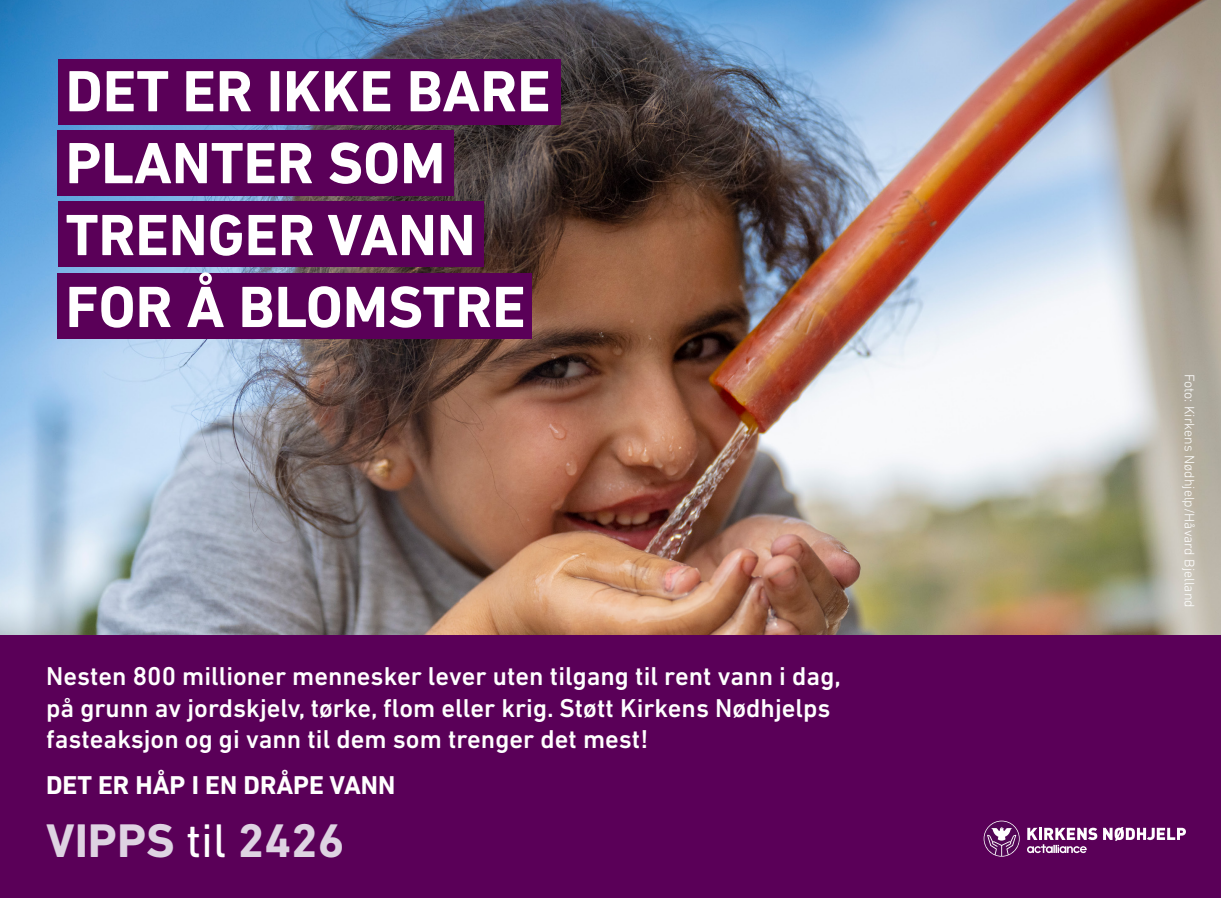
<style>
.page{position:relative;width:1221px;height:898px;background:#fff}
.page>*{position:absolute;margin:0;border:0;box-sizing:border-box;transform-origin:0 0}
.t1{font:700 59.15px/71.9px "DIN Next LT Pro";color:#fff}
.t2{font:700 47.95px "DIN Next LT Pro";color:#ded3e2}
.t3{font:500 26.25px/31.5px "DIN Next LT Pro";color:#fff}
.t4{font:700 26.25px "DIN Next LT Pro";color:#fff}
.t5{font:300 14px "DIN Next LT Pro";color:#fff}
.s1{font-weight:400;color:#fff}
</style>
<div class="page">
<img style="left:0;top:0;width:1220px;height:636px">
<div style="left:0;top:636px;width:1220px;height:262px;background:#5a0058"></div>
<div style="left:58px;top:59px;width:502px;height:65px;background:#5a0058"></div>
<div style="left:58px;top:131px;width:396px;height:65px;background:#5a0058"></div>
<div style="left:58px;top:202px;width:425px;height:65px;background:#5a0058"></div>
<div style="left:58px;top:273px;width:473px;height:65px;background:#5a0058"></div>
<svg style="left:1027px;top:827px;width:158px;height:26px"></svg>
<svg style="left:983px;top:821px;width:36px;height:36px"></svg>
<svg style="left:984px;top:821px;width:34px;height:35px"></svg>
<p class="t1" style="left:66px;top:55px;width:486px">DET ER IKKE BARE<br>PLANTER SOM<br>TRENGER VANN<br>FOR Å BLOMSTRE</p>
<p class="t3" style="left:46px;top:660px;width:796px">Nesten 800 millioner mennesker lever uten tilgang til rent vann i dag, på grunn av jordskjelv, tørke, flom eller krig. Støtt Kirkens Nødhjelps fasteaksjon og gi vann til dem som trenger det mest!</p>
<p class="t4" style="left:46px;top:770px;width:351px">DET ER HÅP I EN DRÅPE VANN</p>
<p class="t2" style="left:46px;top:812px;width:300px">VIPPS <span class="s1">til</span> 2426</p>
<p class="t5" style="left:1197px;top:373px;width:236px;rotate:90deg">Foto: Kirkens Nødhjelp/Håvard Bjelland</p>
</div>
